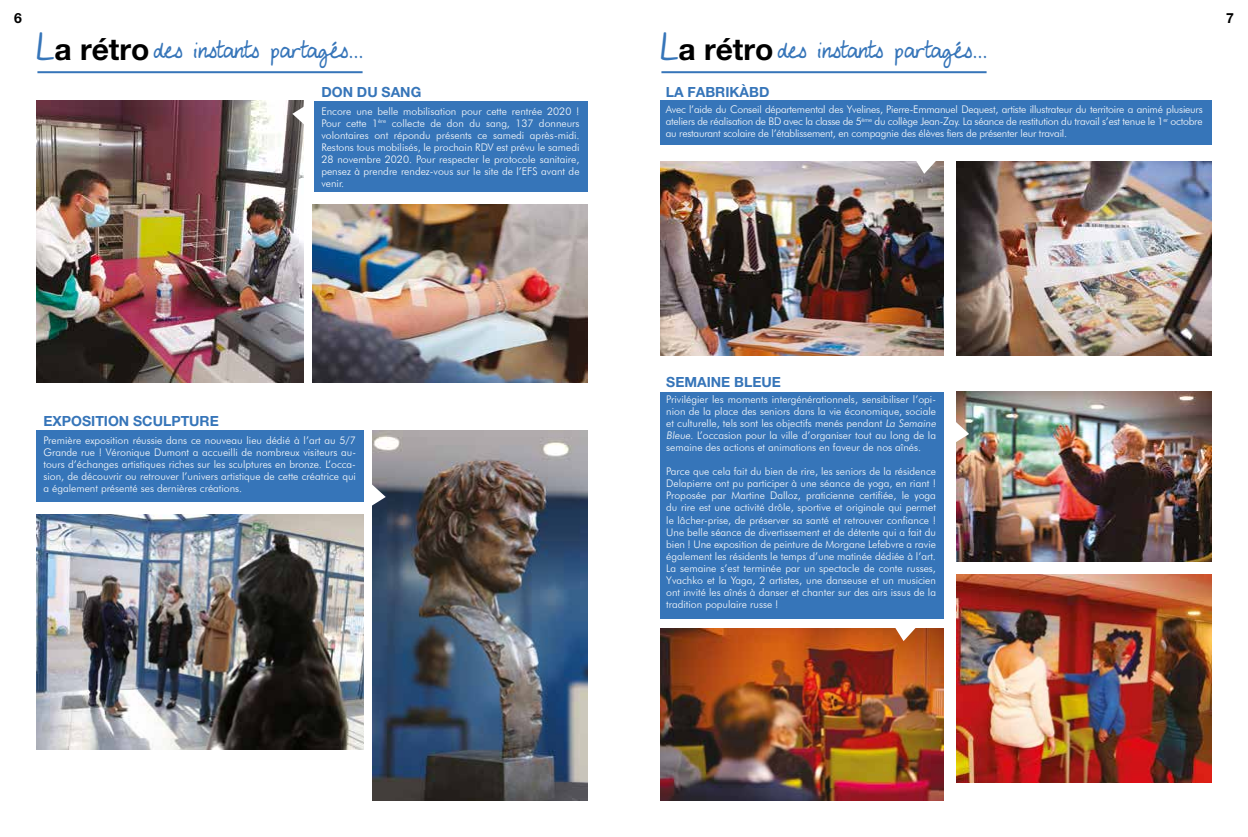
<style>
.page{position:relative;width:1248px;height:837px;background:#fff}
.page>*{position:absolute;margin:0;border:0;box-sizing:border-box;transform-origin:0 0}
.t1{font:22px "My Lucky Penny";color:#3675b9}
.t2{font:700 14px "Helvetica Neue LT Pro";color:#3675b9}
.t3{font:700 14px "Helvetica Neue LT Pro";color:#000}
.t4{font:300 10.5px/12px "Futura BT";color:#fff;text-align:justify}
.s1{font-size:30px}
.s2{font-family:"Helvetica Neue LT Pro";font-weight:700;font-size:30px;color:#000}
</style>
<div class="page">
<hr style="left:37px;top:71px;width:325px;height:2px;background:#3675b9">
<hr style="left:661px;top:71px;width:325px;height:2px;background:#3675b9">
<div style="left:314px;top:101px;width:274px;height:91px;background:#3675b9"></div>
<img style="left:313px;top:204px;width:275px;height:178px">
<img style="left:36px;top:101px;width:267px;height:281px">
<div style="left:660px;top:101px;width:551px;height:44px;background:#3675b9"></div>
<div style="left:36px;top:429px;width:328px;height:72px;background:#3675b9"></div>
<img style="left:956px;top:161px;width:255px;height:194px">
<img style="left:660px;top:161px;width:282px;height:194px">
<img style="left:372px;top:430px;width:216px;height:370px">
<svg style="left:915px;top:161px;width:21px;height:13px"></svg>
<svg style="left:372px;top:484px;width:14px;height:21px"></svg>
<svg style="left:292px;top:105px;width:12px;height:21px"></svg>
<img style="left:36px;top:514px;width:328px;height:235px">
<img style="left:956px;top:574px;width:255px;height:208px">
<img style="left:660px;top:628px;width:283px;height:172px">
<img style="left:956px;top:391px;width:255px;height:170px">
<svg style="left:956px;top:421px;width:13px;height:21px"></svg>
<div style="left:660px;top:391px;width:283px;height:227px;background:#3675b9"></div>
<svg style="left:894px;top:628px;width:22px;height:13px"></svg>
<h2 class="t3" style="left:14px;top:9px;width:9px">6</h2>
<h2 class="t3" style="left:1225px;top:9px;width:9px">7</h2>
<h1 class="t1" style="left:36px;top:32px;width:328px"><span class="s1">L</span><span class="s2">a rétro</span> des instants partagés...</h1>
<h1 class="t1" style="left:660px;top:32px;width:328px"><span class="s1">L</span><span class="s2">a rétro</span> des instants partagés...</h1>
<h2 class="t2" style="left:321px;top:84px;width:101px">DON DU SANG</h2>
<p class="t4" style="left:321px;top:105px;width:260px">Encore une belle mobilisation pour cette rentrée 2020 !<br>Pour cette 1<sup>ère</sup> collecte de don du sang, 137 donneurs volontaires ont répondu présents ce samedi après-midi.<br>Restons tous mobilisés, le prochain RDV est prévu le samedi 28 novembre 2020. Pour respecter le protocole sanitaire, pensez à prendre rendez-vous sur le site de l’EFS avant de venir.</p>
<h2 class="t2" style="left:43px;top:412px;width:177px">EXPOSITION SCULPTURE</h2>
<p class="t4" style="left:43px;top:433px;width:314px">Première exposition réussie dans ce nouveau lieu dédié à l’art au 5/7<br>Grande rue ! Véronique Dumont a accueilli de nombreux visiteurs au&shy;tours d’échanges artistiques riches sur les sculptures en bronze. L’occa&shy;sion, de découvrir ou retrouver l’univers artistique de cette créatrice qui a également présenté ses dernières créations.</p>
<h2 class="t2" style="left:665px;top:84px;width:105px">LA FABRIKÀBD</h2>
<p class="t4" style="left:665px;top:103px;width:538px">Avec l’aide du Conseil départemental des Yvelines, Pierre-Emmanuel Dequest, artiste illustrateur du territoire a animé plusieurs ateliers de réalisation de BD avec la classe de 5<sup>ème</sup> du collège Jean-Zay. La séance de restitution du travail s’est tenue le 1<sup>er</sup> octobre au restaurant scolaire de l’établissement, en compagnie des élèves fiers de présenter leur travail.</p>
<h2 class="t2" style="left:666px;top:373px;width:116px">SEMAINE BLEUE</h2>
<p class="t4" style="left:666px;top:393px;width:273px;text-align:left">Privilégier les moments intergénérationnels, sensibiliser l’opi&shy;nion de la place des seniors dans la vie économique, sociale et culturelle, tels sont les objectifs menés pendant La Semaine Bleue. L’occasion pour la ville d’organiser tout au long de la semaine des actions et animations en faveur de nos aînés.</p>
<p class="t4" style="left:666px;top:465px;width:271px">Parce que cela fait du bien de rire, les seniors de la résidence Delapierre ont pu participer à une séance de yoga, en riant !<br>Proposée par Martine Dalloz, praticienne certifiée, le yoga du rire est une activité drôle, sportive et originale qui permet le lâcher-prise, de préserver sa santé et retrouver confiance !<br>Une belle séance de divertissement et de détente qui a fait du bien ! Une exposition de peinture de Morgane Lefebvre a ravie également les résidents le temps d’une matinée dédiée à l’art.<br>La semaine s’est terminée par un spectacle de conte russes, Yvachko et la Yaga, 2 artistes, une danseuse et un musicien ont invité les aînés à danser et chanter sur des airs issus de la tradition populaire russe !</p>
</div>
